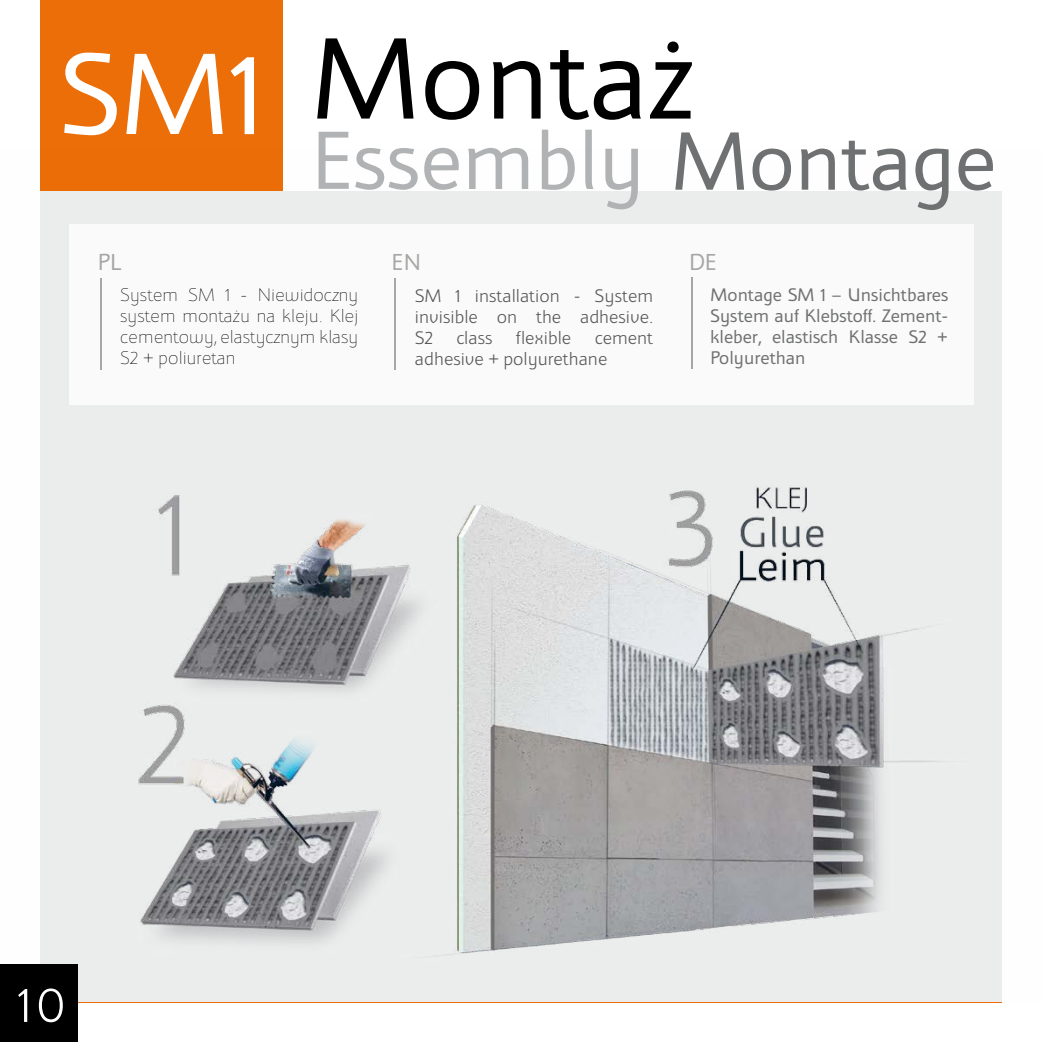
<style>
.page{position:relative;width:1042px;height:1042px;background:#fff}
.page>*{position:absolute;margin:0;border:0;box-sizing:border-box;transform-origin:0 0}
.t1{font:122.5px "Apolonia Nova OT";color:#000}
.t2{font:122.5px "Apolonia Nova OT";color:#fff}
.t3{font:87.5px "Apolonia Nova OT";color:#b1b3b4}
.t4{font:52.5px "Apolonia Nova Lekka OT";color:#fff}
.t5{font:24.5px "Apolonia Nova OT";color:#a9a7a5}
.t6{font:19.25px/21px "Apolonia Nova Lekka OT";color:#58585a;text-align:justify}
.t7{font:19.25px/21px "Apolonia Nova OT";color:#707172;text-align:justify}
.t8{font:19.25px/21px "Apolonia Nova Cienka OT";color:#000;text-align:justify}
.s1{color:#707172}
</style>
<div class="page">
<div style="left:40px;top:0;width:242px;height:191px;background:#eb6e08"></div>
<div style="left:0;top:964px;width:78px;height:78px;background:#000"></div>
<img style="left:40px;top:149px;width:962px;height:854px">
<h1 class="t2" style="left:58px;top:24px;width:209px">SM1</h1>
<p class="t5" style="left:97px;top:248px;width:26px">PL</p>
<h1 class="t1" style="left:310px;top:9px;width:386px">Montaż</h1>
<h2 class="t3" style="left:310px;top:111px;width:688px">Essembly <span class="s1">Montage</span></h2>
<p class="t5" style="left:391px;top:248px;width:32px">EN</p>
<p class="t5" style="left:689px;top:248px;width:30px">DE</p>
<p class="t8" style="left:120px;top:285px;width:240px">System SM 1 - Niewidoczny system montażu na kleju. Klej cementowy, elastycznym klasy S2 + poliuretan</p>
<p class="t6" style="left:415px;top:285px;width:240px;text-indent:41px">1 installation - System invisible on the adhesive.<br>S2 class flexible cement adhesive + polyurethane</p>
<p class="t6" style="left:415px;top:285px;width:14px">SM</p>
<p class="t7" style="left:710px;top:284px;width:240px">Montage SM 1 – Unsichtbares System auf Klebstoff. Zement&shy;kleber, elastisch Klasse S2 + Polyurethan</p>
<h3 class="t4" style="left:18px;top:976px;width:50px">10</h3>
</div>
